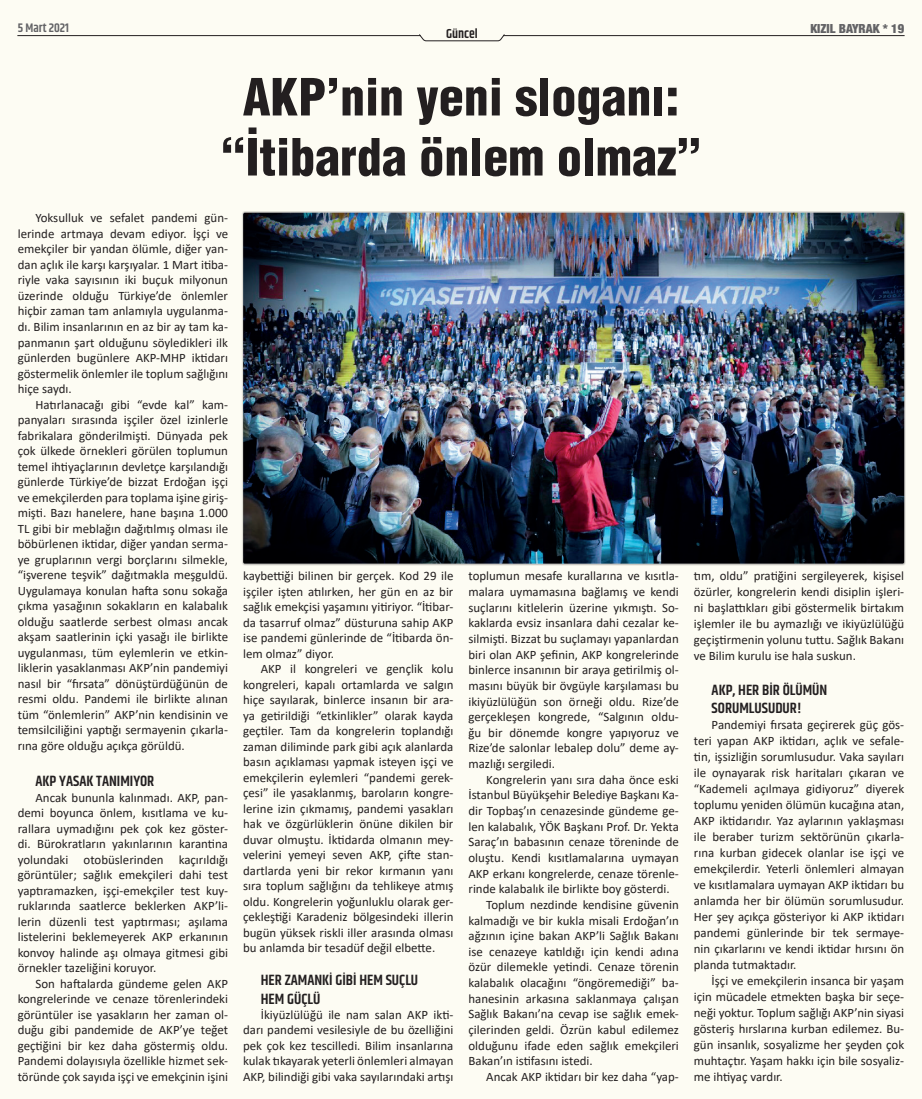
<style>
.page{position:relative;width:922px;height:1099px;background:#fff}
.page>*{position:absolute;margin:0;border:0;box-sizing:border-box;transform-origin:0 0}
.ana_başlık{font:900 condensed 50px/60px "Helvetica";color:#231f20;text-align:center}
.ara_başlık{font:600 15px/18px "Khand";color:#231f20}
.t1{font:600 13.12px "Khand";color:#231f20}
.t2{font:12.88px/15.5px "Calibri";color:#231f20;text-align:justify}
.t3{font:900 condensed 12.5px "Helvetica Neue";color:#636366}
.t4{font:600 12.5px "Khand";color:#636366}
</style>
<div class="page">
<div style="left:0;top:0;width:921px;height:1098px;background:#fdfcf3"></div>
<hr style="left:18px;top:35px;width:402px;height:1px;background:#231f20">
<hr style="left:503px;top:35px;width:400px;height:1px;background:#231f20">
<svg style="left:419px;top:34px;width:85px;height:7px"></svg>
<img style="left:243px;top:213px;width:661px;height:350px">
<p class="t4" style="left:18px;top:20px;width:53px">5 Mart 2021</p>
<p class="t3" style="left:810px;top:20px;width:95px">KIZIL BAYRAK * 19</p>
<p class="t1" style="left:446px;top:25px;width:33px">Güncel</p>
<p class="ana_başlık" style="left:220px;top:66px;width:482px">AKP’nin yeni sloganı: “İtibarda önlem olmaz”</p>
<p class="t2" style="left:18px;top:210px;width:212px;text-indent:18px">Yoksulluk ve sefalet pandemi gün&shy;lerinde artmaya devam ediyor. İşçi ve emekçiler bir yandan ölümle, diğer yan&shy;dan açlık ile karşı karşıyalar. 1 Mart itiba&shy;riyle vaka sayısının iki buçuk milyonun üzerinde olduğu Türkiye’de önlemler hiçbir zaman tam anlamıyla uygulanma&shy;dı. Bilim insanlarının en az bir ay tam ka&shy;panmanın şart olduğunu söyledikleri ilk günlerden bugünlere AKP-MHP iktidarı göstermelik önlemler ile toplum sağlığını hiçe saydı.</p>
<p class="t2" style="left:18px;top:396px;width:212px;text-indent:18px">Hatırlanacağı gibi “evde kal” kam&shy;panyaları sırasında işçiler özel izinlerle fabrikalara gönderilmişti. Dünyada pek çok ülkede örnekleri görülen toplumun temel ihtiyaçlarının devletçe karşılandığı günlerde Türkiye’de bizzat Erdoğan işçi ve emekçilerden para toplama işine giriş&shy;mişti. Bazı hanelere, hane başına 1.000<br>TL gibi bir meblağın dağıtılmış olması ile böbürlenen iktidar, diğer yandan serma&shy;ye gruplarının vergi borçlarını silmekle, “işverene teşvik” dağıtmakla meşguldü.<br>Uygulamaya konulan hafta sonu sokağa çıkma yasağının sokakların en kalabalık olduğu saatlerde serbest olması ancak akşam saatlerinin içki yasağı ile birlikte uygulanması, tüm eylemlerin ve etkin&shy;liklerin yasaklanması AKP’nin pandemiyi nasıl bir “fırsata” dönüştürdüğünün de resmi oldu. Pandemi ile birlikte alınan tüm “önlemlerin” AKP’nin kendisinin ve temsilciliğini yaptığı sermayenin çıkarla&shy;rına göre olduğu açıkça görüldü.</p>
<p class="ara_başlık" style="left:35px;top:773px;width:120px">AKP YASAK TANIMIYOR</p>
<p class="t2" style="left:18px;top:789px;width:212px;text-indent:18px">Ancak bununla kalınmadı. AKP, pan&shy;demi boyunca önlem, kısıtlama ve ku&shy;rallara uymadığını pek çok kez göster&shy;di. Bürokratların yakınlarının karantina yolundaki otobüslerinden kaçırıldığı görüntüler; sağlık emekçileri dahi test yaptıramazken, işçi-emekçiler test kuy&shy;ruklarında saatlerce beklerken AKP’li&shy;lerin düzenli test yaptırması; aşılama listelerini beklemeyerek AKP erkanının konvoy halinde aşı olmaya gitmesi gibi örnekler tazeliğini koruyor.</p>
<p class="t2" style="left:18px;top:975px;width:212px;text-indent:18px">Son haftalarda gündeme gelen AKP kongrelerinde ve cenaze törenlerindeki görüntüler ise yasakların her zaman ol&shy;duğu gibi pandemide de AKP’ye teğet geçtiğini bir kez daha göstermiş oldu.<br>Pandemi dolayısıyla özellikle hizmet sek&shy;töründe çok sayıda işçi ve emekçinin işini</p>
<p class="t2" style="left:243px;top:568px;width:212px">kaybettiği bilinen bir gerçek. Kod 29 ile işçiler işten atılırken, her gün en az bir sağlık emekçisi yaşamını yitiriyor. “İtibar&shy;da tasarruf olmaz” düsturuna sahip AKP ise pandemi günlerinde de “İtibarda ön&shy;lem olmaz” diyor.</p>
<p class="t2" style="left:243px;top:661px;width:212px;text-indent:18px">AKP il kongreleri ve gençlik kolu kongreleri, kapalı ortamlarda ve salgın hiçe sayılarak, binlerce insanın bir ara&shy;ya getirildiği “etkinlikler” olarak kayda geçtiler. Tam da kongrelerin toplandığı zaman diliminde park gibi açık alanlarda basın açıklaması yapmak isteyen işçi ve emekçilerin eylemleri “pandemi gerek&shy;çesi” ile yasaklanmış, baroların kongre&shy;lerine izin çıkmamış, pandemi yasakları hak ve özgürlüklerin önüne dikilen bir duvar olmuştu. İktidarda olmanın mey&shy;velerini yemeyi seven AKP, çifte stan&shy;dartlarda yeni bir rekor kırmanın yanı sıra toplum sağlığını da tehlikeye atmış oldu. Kongrelerin yoğunluklu olarak ger&shy;çekleştiği Karadeniz bölgesindeki illerin bugün yüksek riskli iller arasında olması bu anlamda bir tesadüf değil elbette.</p>
<p class="ara_başlık" style="left:261px;top:972px;width:159px">HER ZAMANKI GIBI HEM SUÇLU<br>HEM GÜÇLÜ</p>
<p class="t2" style="left:243px;top:1006px;width:212px;text-indent:18px">İkiyüzlülüğü ile nam salan AKP ikti&shy;darı pandemi vesilesiyle de bu özelliğini pek çok kez tescilledi. Bilim insanlarına kulak tıkayarak yeterli önlemleri almayan AKP, bilindiği gibi vaka sayılarındaki artışı</p>
<p class="t2" style="left:468px;top:568px;width:212px">toplumun mesafe kurallarına ve kısıtla&shy;malara uymamasına bağlamış ve kendi suçlarını kitlelerin üzerine yıkmıştı. So&shy;kaklarda evsiz insanlara dahi cezalar ke&shy;silmişti. Bizzat bu suçlamayı yapanlardan biri olan AKP şefinin, AKP kongrelerinde binlerce insanının bir araya getirilmiş ol&shy;masını büyük bir övgüyle karşılaması bu ikiyüzlülüğün son örneği oldu. Rize’de gerçekleşen kongrede, “Salgının oldu&shy;ğu bir dönemde kongre yapıyoruz ve Rize’de salonlar lebalep dolu” deme ay&shy;mazlığı sergiledi.</p>
<p class="t2" style="left:468px;top:771px;width:212px;text-indent:18px">Kongrelerin yanı sıra daha önce eski İstanbul Büyükşehir Belediye Başkanı Ka&shy;dir Topbaş’ın cenazesinde gündeme ge&shy;len kalabalık, YÖK Başkanı Prof. Dr. Yekta Saraç’ın babasının cenaze töreninde de oluştu. Kendi kısıtlamalarına uymayan AKP erkanı kongrelerde, cenaze törenle&shy;rinde kalabalık ile birlikte boy gösterdi.</p>
<p class="t2" style="left:468px;top:896px;width:212px;text-indent:18px">Toplum nezdinde kendisine güvenin kalmadığı ve bir kukla misali Erdoğan’ın ağzının içine bakan AKP’li Sağlık Bakanı ise cenazeye katıldığı için kendi adına özür dilemekle yetindi. Cenaze törenin kalabalık olacağını “öngöremediği” ba&shy;hanesinin arkasına saklanmaya çalışan Sağlık Bakanı’na cevap ise sağlık emek&shy;çilerinden geldi. Özrün kabul edilemez olduğunu ifade eden sağlık emekçileri Bakan’ın istifasını istedi.</p>
<p class="t2" style="left:486px;top:1068px;width:194px">Ancak AKP iktidarı bir kez daha “yap-</p>
<p class="t2" style="left:693px;top:568px;width:212px;line-height:16px">tım, oldu” pratiğini sergileyerek, kişisel özürler, kongrelerin kendi disiplin işleri&shy;ni başlattıkları gibi göstermelik birtakım işlemler ile bu aymazlığı ve ikiyüzlülüğü geçiştirmenin yolunu tuttu. Sağlık Bakanı ve Bilim kurulu ise hala suskun.</p>
<p class="ara_başlık" style="left:711px;top:681px;width:117px;line-height:18.5px">AKP, HER BIR ÖLÜMÜN<br>SORUMLUSUDUR!</p>
<p class="t2" style="left:693px;top:716px;width:212px;line-height:16px;text-indent:18px">Pandemiyi fırsata geçirerek güç gös&shy;teri yapan AKP iktidarı, açlık ve sefale&shy;tin, işsizliğin sorumlusudur. Vaka sayıları ile oynayarak risk haritaları çıkaran ve “Kademeli açılmaya gidiyoruz” diyerek toplumu yeniden ölümün kucağına atan, AKP iktidarıdır. Yaz aylarının yaklaşması ile beraber turizm sektörünün çıkarla&shy;rına kurban gidecek olanlar ise işçi ve emekçilerdir. Yeterli önlemleri almayan ve kısıtlamalara uymayan AKP iktidarı bu anlamda her bir ölümün sorumlusudur.<br>Her şey açıkça gösteriyor ki AKP iktidarı pandemi günlerinde bir tek sermaye&shy;nin çıkarlarını ve kendi iktidar hırsını ön planda tutmaktadır.</p>
<p class="t2" style="left:693px;top:972px;width:212px;line-height:16px;text-indent:18px">İşçi ve emekçilerin insanca bir yaşam için mücadele etmekten başka bir seçe&shy;neği yoktur. Toplum sağlığı AKP’nin siyasi gösteriş hırslarına kurban edilemez. Bu&shy;gün insanlık, sosyalizme her şeyden çok muhtaçtır. Yaşam hakkı için bile sosyaliz&shy;me ihtiyaç vardır.</p>
</div>
